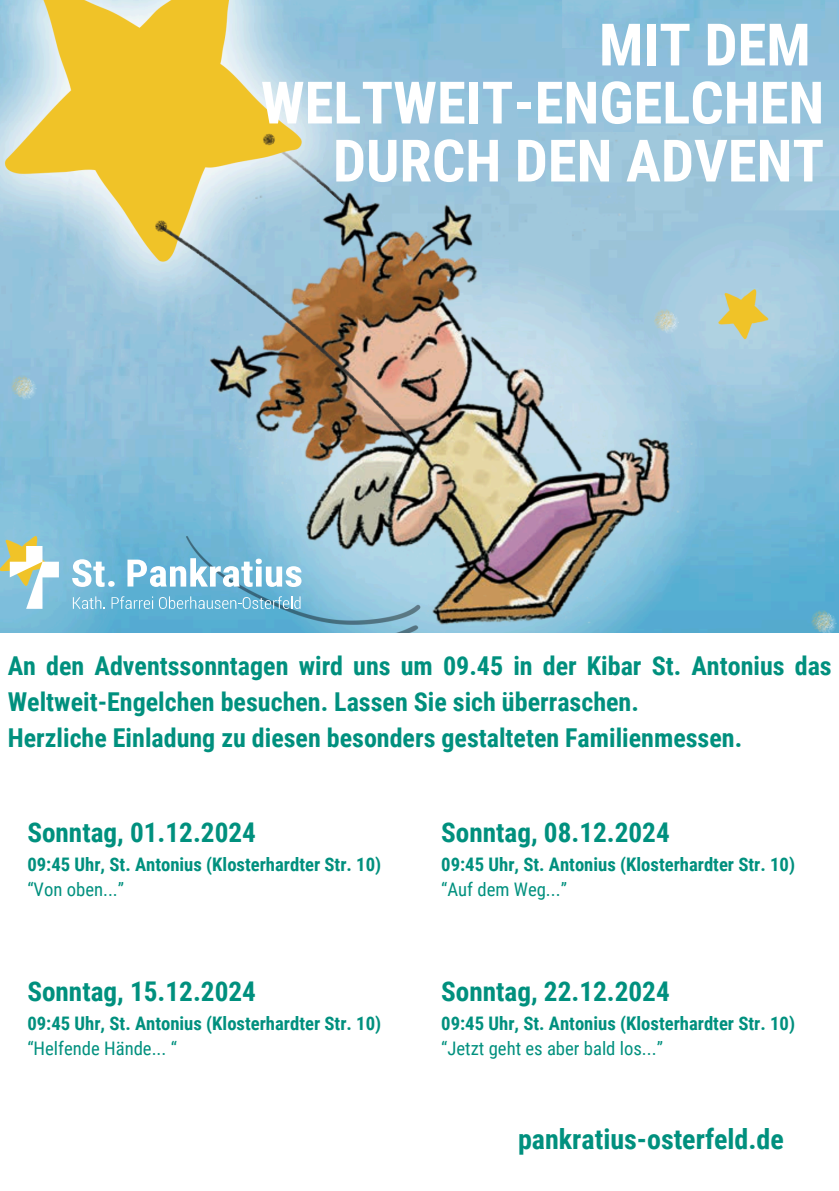
<style>
.page{position:relative;width:839px;height:1191px;background:#fff}
.page>*{position:absolute;margin:0;border:0;box-sizing:border-box;transform-origin:0 0}
.t1{font:700 58.6px/58px "Roboto Condensed";color:#fff;text-align:right}
.t2{font:700 28px "Roboto Condensed";color:#00907e}
.t3{font:700 27.2px "Roboto Condensed";color:#00907e}
.t4{font:700 26px/36px "Roboto Condensed";color:#00907e}
.t5{font:700 18.6px "Roboto Condensed";color:#00907e}
.t6{font:18.6px "Roboto Condensed";color:#00907e}
</style>
<div class="page">
<img style="left:0;top:0;width:838px;height:633px">
<svg style="left:10px;top:546px;width:49px;height:63px"></svg>
<svg style="left:72px;top:559px;width:43px;height:28px"></svg>
<svg style="left:127px;top:558px;width:174px;height:29px"></svg>
<svg style="left:73px;top:596px;width:32px;height:13px"></svg>
<svg style="left:112px;top:596px;width:41px;height:13px"></svg>
<svg style="left:159px;top:596px;width:141px;height:13px;background:#7dbdd7"></svg>
<h1 class="t1" style="left:261px;top:16px;width:565px">MIT DEM<br>WELTWEIT-ENGELCHEN<br>DURCH DEN ADVENT</h1>
<p class="t4" style="left:8px;top:648px;width:825px">An den Adventssonntagen wird uns um 09.45 in der Kibar St. Antonius das<br>Weltweit-Engelchen besuchen. Lassen Sie sich überraschen.<br>Herzliche Einladung zu diesen besonders gestalteten Familienmessen.</p>
<p class="t3" style="left:27px;top:817px;width:230px">Sonntag, 01.12.2024</p>
<p class="t5" style="left:27px;top:853px;width:355px">09:45 Uhr, St. Antonius (Klosterhardter Str. 10)</p>
<p class="t6" style="left:27px;top:879px;width:98px">“Von oben...”</p>
<p class="t3" style="left:27px;top:976px;width:230px">Sonntag, 15.12.2024</p>
<p class="t5" style="left:27px;top:1012px;width:355px">09:45 Uhr, St. Antonius (Klosterhardter Str. 10)</p>
<p class="t6" style="left:27px;top:1038px;width:151px">“Helfende Hände... “</p>
<p class="t3" style="left:441px;top:817px;width:230px">Sonntag, 08.12.2024</p>
<p class="t5" style="left:441px;top:853px;width:355px">09:45 Uhr, St. Antonius (Klosterhardter Str. 10)</p>
<p class="t6" style="left:441px;top:879px;width:127px">“Auf dem Weg...”</p>
<p class="t3" style="left:441px;top:976px;width:230px">Sonntag, 22.12.2024</p>
<p class="t5" style="left:441px;top:1012px;width:355px">09:45 Uhr, St. Antonius (Klosterhardter Str. 10)</p>
<p class="t6" style="left:441px;top:1038px;width:223px">“Jetzt geht es aber bald los...”</p>
<h2 class="t2" style="left:518px;top:1123px;width:267px">pankratius-osterfeld.de</h2>
</div>
